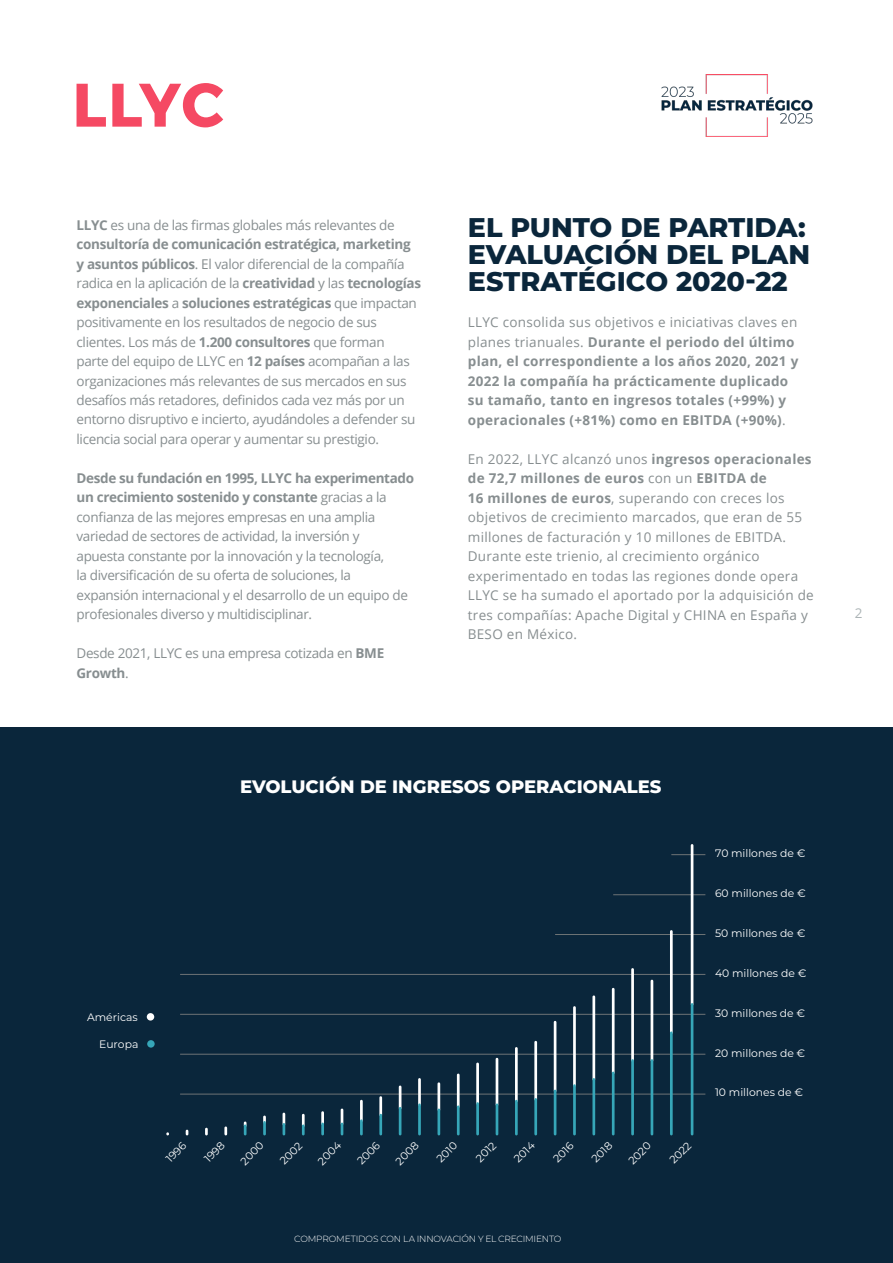
<style>
.page{position:relative;width:893px;height:1263px;background:#fff}
.page>*{position:absolute;margin:0;border:0;box-sizing:border-box;transform-origin:0 0}
.t1{font:800 27px/27px "Montserrat";color:#0a263b}
.t2{font:800 18px "Montserrat";color:#fff}
.t3{font:13.5px/19.5px "Open Sans";letter-spacing:-.025em;color:#878e90}
.t4{font:13.5px/19.5px "Open Sans";letter-spacing:.02em;color:#878e90}
.t5{font:700 13.5px/19.5px "Open Sans";letter-spacing:.02em;color:#878e90}
.t6{font:13.5px "Open Sans";color:#acb4b6}
.t7{font:10.8px "Montserrat";color:#fff}
.t8{font:300 9px "Montserrat";letter-spacing:-.02em;color:#fff}
.s1{font-weight:700}
.s2{font-weight:400}
</style>
<div class="page">
<div style="left:0;top:727px;width:893px;height:536px;background:#0a263b"></div>
<hr style="left:180px;top:1094px;width:525px;height:1px;background:#6e7375">
<hr style="left:180px;top:1054px;width:525px;height:1px;background:#6e7375">
<hr style="left:180px;top:1014px;width:525px;height:1px;background:#6e7375">
<hr style="left:180px;top:974px;width:525px;height:1px;background:#6e7375">
<hr style="left:555px;top:934px;width:150px;height:1px;background:#6e7375">
<hr style="left:613px;top:894px;width:92px;height:1px;background:#6e7375">
<hr style="left:671px;top:854px;width:34px;height:1px;background:#6e7375">
<hr style="left:670px;top:931px;width:3px;height:102px;background:#fff">
<hr style="left:670px;top:1033px;width:3px;height:101px;background:#36a6b8">
<hr style="left:691px;top:845px;width:2px;height:159px;background:#fff">
<hr style="left:691px;top:1004px;width:2px;height:130px;background:#36a6b8">
<hr style="left:651px;top:981px;width:2px;height:79px;background:#fff">
<hr style="left:651px;top:1060px;width:2px;height:74px;background:#36a6b8">
<hr style="left:631px;top:969px;width:3px;height:91px;background:#fff">
<hr style="left:631px;top:1060px;width:3px;height:74px;background:#36a6b8">
<hr style="left:612px;top:989px;width:3px;height:84px;background:#fff">
<hr style="left:612px;top:1073px;width:3px;height:61px;background:#36a6b8">
<hr style="left:592px;top:997px;width:3px;height:82px;background:#fff">
<hr style="left:592px;top:1079px;width:3px;height:55px;background:#36a6b8">
<hr style="left:573px;top:1007px;width:3px;height:78px;background:#fff">
<hr style="left:573px;top:1085px;width:3px;height:49px;background:#36a6b8">
<hr style="left:554px;top:1022px;width:2px;height:69px;background:#fff">
<hr style="left:554px;top:1091px;width:2px;height:43px;background:#36a6b8">
<hr style="left:534px;top:1042px;width:3px;height:57px;background:#fff">
<hr style="left:534px;top:1099px;width:3px;height:35px;background:#36a6b8">
<hr style="left:515px;top:1048px;width:3px;height:53px;background:#fff">
<hr style="left:515px;top:1101px;width:3px;height:33px;background:#36a6b8">
<hr style="left:496px;top:1059px;width:2px;height:46px;background:#fff">
<hr style="left:496px;top:1105px;width:2px;height:29px;background:#36a6b8">
<hr style="left:476px;top:1064px;width:3px;height:39px;background:#fff">
<hr style="left:476px;top:1103px;width:3px;height:31px;background:#36a6b8">
<hr style="left:457px;top:1075px;width:3px;height:32px;background:#fff">
<hr style="left:457px;top:1107px;width:3px;height:27px;background:#36a6b8">
<hr style="left:437px;top:1084px;width:3px;height:26px;background:#fff">
<hr style="left:437px;top:1110px;width:3px;height:24px;background:#36a6b8">
<hr style="left:418px;top:1079px;width:3px;height:26px;background:#fff">
<hr style="left:418px;top:1105px;width:3px;height:29px;background:#36a6b8">
<hr style="left:399px;top:1087px;width:2px;height:21px;background:#fff">
<hr style="left:399px;top:1108px;width:2px;height:26px;background:#36a6b8">
<hr style="left:379px;top:1097px;width:3px;height:18px;background:#fff">
<hr style="left:379px;top:1115px;width:3px;height:19px;background:#36a6b8">
<hr style="left:360px;top:1101px;width:3px;height:20px;background:#fff">
<svg style="left:360px;top:1121px;width:3px;height:13px"></svg>
<svg style="left:341px;top:1110px;width:2px;height:24px"></svg>
<svg style="left:321px;top:1112px;width:3px;height:22px"></svg>
<svg style="left:302px;top:1115px;width:3px;height:19px"></svg>
<svg style="left:283px;top:1114px;width:2px;height:20px"></svg>
<svg style="left:263px;top:1117px;width:3px;height:17px"></svg>
<svg style="left:244px;top:1123px;width:2px;height:11px"></svg>
<svg style="left:224px;top:1128px;width:3px;height:6px"></svg>
<svg style="left:205px;top:1129px;width:3px;height:5px"></svg>
<div style="left:147px;top:1040px;width:8px;height:7px;background:#36a6b8;border-radius:50%"></div>
<div style="left:147px;top:1013px;width:7px;height:7px;background:#fff;border-radius:50%"></div>
<img style="left:661px;top:74px;width:152px;height:62px">
<svg style="left:77px;top:84px;width:29px;height:43px"></svg>
<svg style="left:112px;top:83px;width:111px;height:44px"></svg>
<p class="t3" style="left:77px;top:215px;width:346px"><span class="s1">LLYC</span> es una de las firmas globales más relevantes de <span class="s1">consultoría de comunicación estratégica, marketing y asuntos públicos</span>. El valor diferencial de la compañía radica en la aplicación de la <span class="s1">creatividad</span> y las <span class="s1">tecnologías exponenciales</span> a <span class="s1">soluciones estratégicas</span> que impactan positivamente en los resultados de negocio de sus clientes. Los más de <span class="s1">1.200 consultores</span> que forman<br>parte del equipo de LLYC en <span class="s1">12 países</span> acompañan a las organizaciones más relevantes de sus mercados en sus desafíos más retadores, definidos cada vez más por un entorno disruptivo e incierto, ayudándoles a defender su licencia social para operar y aumentar su prestigio.</p>
<p class="t3" style="left:77px;top:468px;width:339px"><span class="s1">Desde su fundación en 1995, LLYC ha experimentado un crecimiento sostenido y constante</span> gracias a la confianza de las mejores empresas en una amplia variedad de sectores de actividad, la inversión y<br>apuesta constante por la innovación y la tecnología,<br>la diversificación de su oferta de soluciones, la expansión internacional y el desarrollo de un equipo de profesionales diverso y multidisciplinar.</p>
<p class="t3" style="left:77px;top:643px;width:309px">Desde 2021, LLYC es una empresa cotizada en <span class="s1">BME<br>Growth</span>.</p>
<h1 class="t1" style="left:468px;top:212px;width:344px">EL PUNTO DE PARTIDA:<br>EVALUACIÓN DEL PLAN<br>ESTRATÉGICO 2020-22</h1>
<p class="t5" style="left:468px;top:312px;width:332px"><span class="s2">LLYC consolida sus objetivos e iniciativas claves en planes trianuales.</span> Durante el periodo del último plan, el correspondiente a los años 2020, 2021 y 2022 la compañía ha prácticamente duplicado su tamaño, tanto en ingresos totales (+99%) y operacionales (+81%) como en EBITDA (+90%)<span class="s2">.</span></p>
<p class="t4" style="left:468px;top:448px;width:347px">En 2022, LLYC alcanzó unos <span class="s1">ingresos operacionales de 72,7 millones de euros</span> con un <span class="s1">EBITDA de<br>16 millones de euros</span>, superando con creces los objetivos de crecimiento marcados, que eran de 55 millones de facturación y 10 millones de EBITDA.<br>Durante este trienio, al crecimiento orgánico experimentado en todas las regiones donde opera LLYC se ha sumado el aportado por la adquisición de tres compañías: Apache Digital y CHINA en España y BESO en México.</p>
<p class="t7" style="left:87px;top:1009px;width:52px">Américas</p>
<p class="t7" style="left:99px;top:1036px;width:41px">Europa</p>
<h2 class="t2" style="left:240px;top:773px;width:423px">EVOLUCIÓN DE INGRESOS OPERACIONALES</h2>
<p class="t7" style="left:162px;top:1155px;width:25px;rotate:-45deg">1996</p>
<p class="t7" style="left:201px;top:1155px;width:25px;rotate:-45deg">1998</p>
<p class="t7" style="left:237px;top:1158px;width:29px;rotate:-45deg">2000</p>
<p class="t7" style="left:277px;top:1157px;width:28px;rotate:-45deg">2002</p>
<p class="t7" style="left:315px;top:1158px;width:29px;rotate:-45deg">2004</p>
<p class="t7" style="left:354px;top:1157px;width:29px;rotate:-45deg">2006</p>
<p class="t7" style="left:392px;top:1157px;width:29px;rotate:-45deg">2008</p>
<p class="t7" style="left:433px;top:1155px;width:26px;rotate:-45deg">2010</p>
<p class="t7" style="left:473px;top:1155px;width:25px;rotate:-45deg">2012</p>
<p class="t7" style="left:511px;top:1155px;width:26px;rotate:-45deg">2014</p>
<p class="t7" style="left:550px;top:1155px;width:25px;rotate:-45deg">2016</p>
<p class="t7" style="left:588px;top:1155px;width:26px;rotate:-45deg">2018</p>
<p class="t7" style="left:625px;top:1157px;width:28px;rotate:-45deg">2020</p>
<p class="t7" style="left:666px;top:1156px;width:27px;rotate:-45deg">2022</p>
<p class="t7" style="left:715px;top:846px;width:92px">70 millones de €</p>
<p class="t7" style="left:715px;top:886px;width:92px">60 millones de €</p>
<p class="t7" style="left:715px;top:926px;width:92px">50 millones de €</p>
<p class="t7" style="left:715px;top:966px;width:93px">40 millones de €</p>
<p class="t7" style="left:715px;top:1005px;width:92px">30 millones de €</p>
<p class="t7" style="left:715px;top:1045px;width:92px">20 millones de €</p>
<p class="t7" style="left:715px;top:1085px;width:90px">10 millones de €</p>
<p class="t8" style="left:294px;top:1232px;width:269px">COMPROMETIDOS CON LA INNOVACIÓN Y EL CRECIMIENTO</p>
<p class="t6" style="left:855px;top:604px;width:9px">2</p>
</div>
